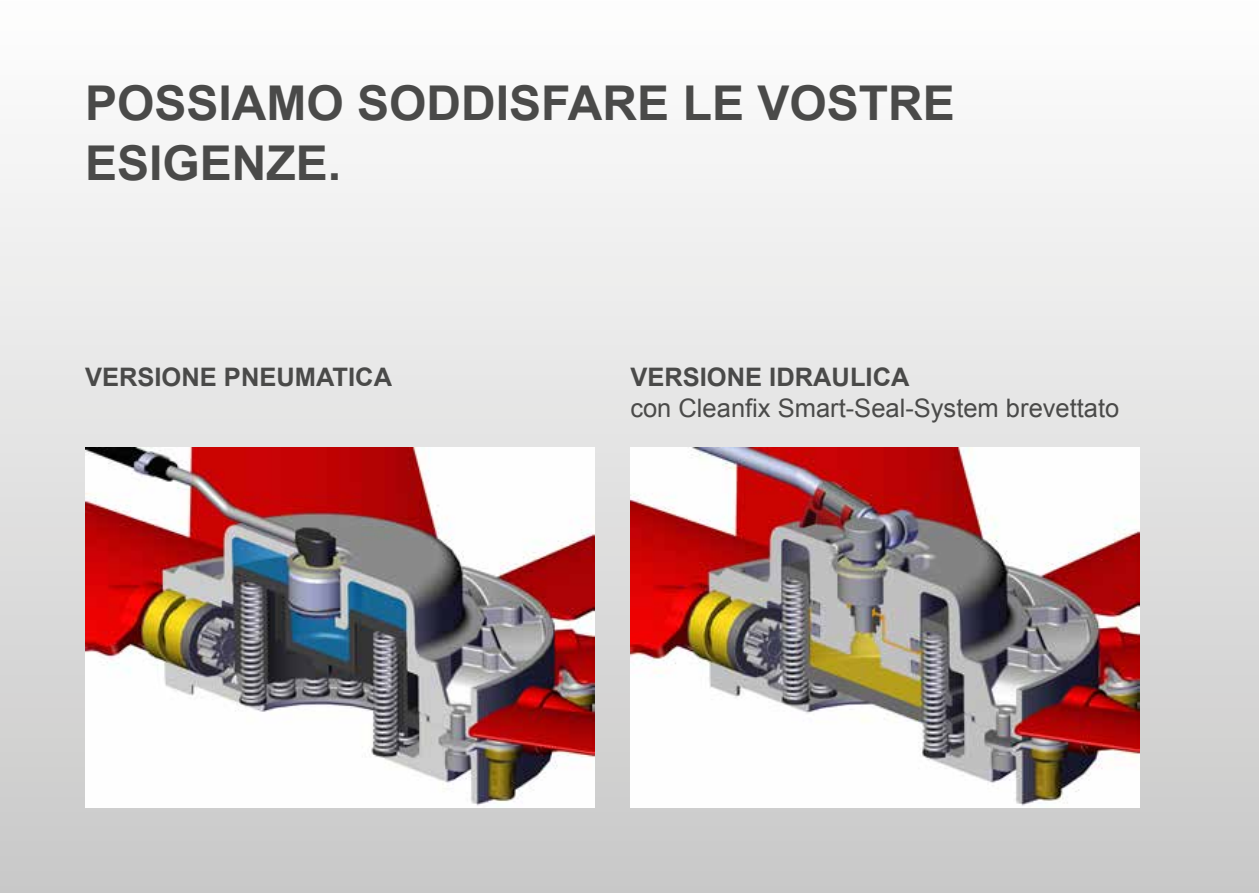
<style>
.page{position:relative;width:1259px;height:893px;background:#fff}
.page>*{position:absolute;margin:0;border:0;box-sizing:border-box;transform-origin:0 0}
.t1{font:700 48px/60px "Arial";color:#4a4a49}
.t2{font:25.5px "Arial";color:#4a4a49}
.t3{font:700 25.5px "Arial";color:#4a4a49}
</style>
<div class="page">
<div style="left:0;top:0;width:1259px;height:893px;background:linear-gradient(to bottom,#fefefe,#c9c8c8)"></div>
<img style="left:85px;top:448px;width:509px;height:360px">
<img style="left:630px;top:448px;width:510px;height:360px">
<h1 class="t1" style="left:85px;top:75px;width:871px">POSSIAMO SODDISFARE LE VOSTRE<br>ESIGENZE.</h1>
<p class="t3" style="left:85px;top:360px;width:308px">VERSIONE PNEUMATICA</p>
<p class="t3" style="left:630px;top:360px;width:281px">VERSIONE IDRAULICA</p>
<p class="t2" style="left:630px;top:391px;width:490px">con Cleanfix Smart-Seal-System brevettato</p>
</div>
